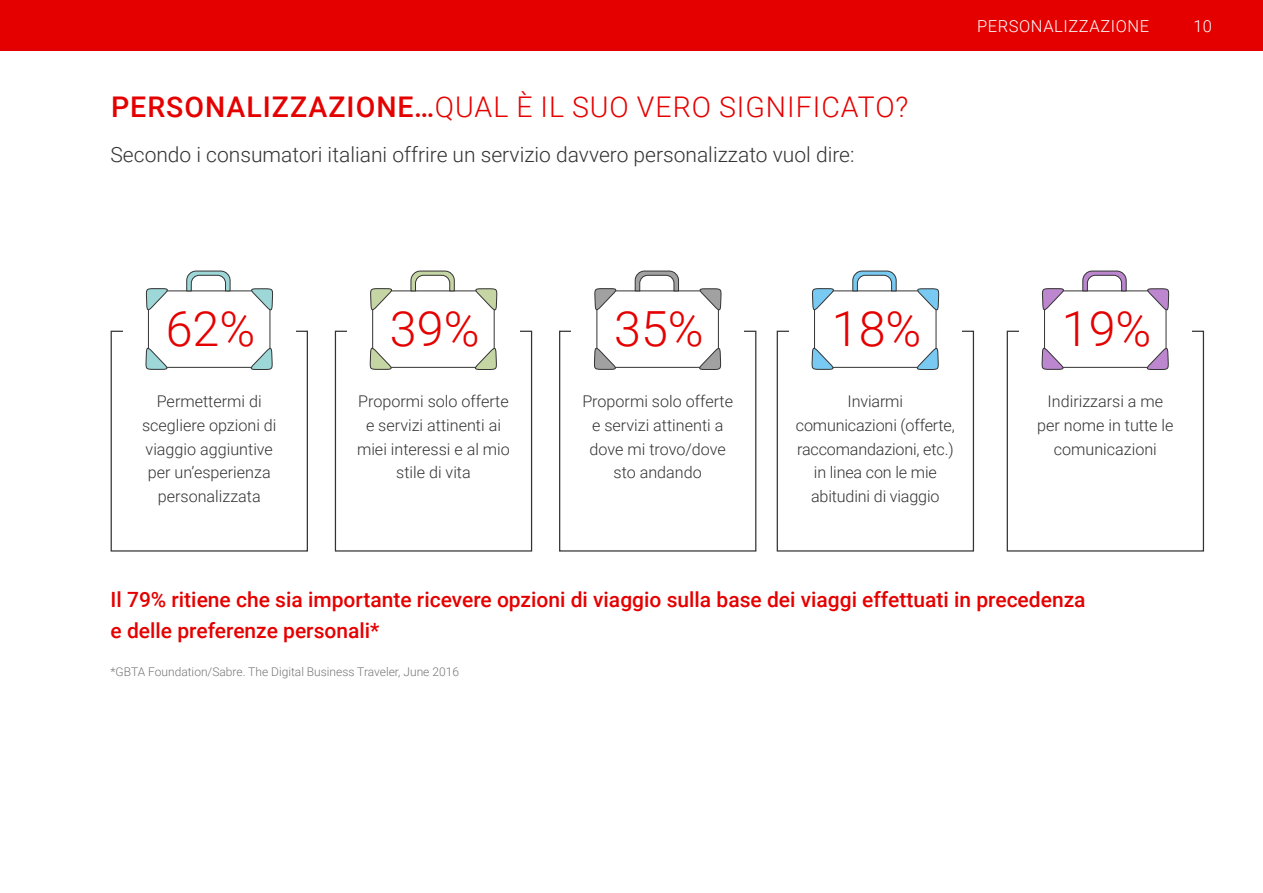
<style>
.page{position:relative;width:1263px;height:893px;background:#fff}
.page>*{position:absolute;margin:0;border:0;box-sizing:border-box;transform-origin:0 0}
.t1{font:300 48.45px "Roboto";color:#e50000}
.t2{font:300 28.5px "Roboto";letter-spacing:.035em;color:#e50000}
.t3{font:500 28.5px "Roboto";letter-spacing:.04em;color:#e50000}
.t4{font:500 21px/31.5px "Roboto";color:#e50000}
.t5{font:300 21px "Roboto";color:#333}
.t6{font:300 16.5px "Roboto";letter-spacing:.035em;color:#fff}
.t7{font:300 16.2px/23.7px "Roboto";color:#333;text-align:center}
.t8{font:300 12px "Roboto";color:#767676}
.s1{font-weight:500}
</style>
<div class="page">
<div style="left:0;top:0;width:1263px;height:51px;background:#e50000"></div>
<div style="left:111px;top:331px;width:197px;height:221px;border:1px solid #333"></div>
<div style="left:335px;top:331px;width:197px;height:221px;border:1px solid #333"></div>
<div style="left:559px;top:331px;width:197px;height:221px;border:1px solid #333"></div>
<div style="left:777px;top:331px;width:197px;height:221px;border:1px solid #333"></div>
<div style="left:123px;top:284px;width:173px;height:72px;background:#fff"></div>
<div style="left:347px;top:284px;width:173px;height:72px;background:#fff"></div>
<div style="left:571px;top:284px;width:173px;height:72px;background:#fff"></div>
<div style="left:789px;top:284px;width:173px;height:72px;background:#fff"></div>
<div style="left:148px;top:290px;width:122px;height:78px;border:1px solid #333"></div>
<svg style="left:250px;top:288px;width:24px;height:23px"></svg>
<svg style="left:186px;top:270px;width:45px;height:22px"></svg>
<svg style="left:145px;top:288px;width:24px;height:23px"></svg>
<svg style="left:250px;top:347px;width:23px;height:23px"></svg>
<svg style="left:145px;top:347px;width:23px;height:23px"></svg>
<div style="left:372px;top:290px;width:123px;height:78px;border:1px solid #333"></div>
<svg style="left:474px;top:288px;width:24px;height:23px"></svg>
<svg style="left:410px;top:270px;width:45px;height:22px"></svg>
<svg style="left:370px;top:288px;width:23px;height:23px"></svg>
<svg style="left:474px;top:347px;width:23px;height:23px"></svg>
<svg style="left:369px;top:347px;width:23px;height:23px"></svg>
<div style="left:596px;top:290px;width:123px;height:78px;border:1px solid #333"></div>
<svg style="left:699px;top:288px;width:23px;height:23px"></svg>
<svg style="left:634px;top:270px;width:45px;height:22px"></svg>
<svg style="left:594px;top:288px;width:23px;height:23px"></svg>
<svg style="left:698px;top:347px;width:24px;height:23px"></svg>
<svg style="left:594px;top:347px;width:23px;height:23px"></svg>
<div style="left:814px;top:290px;width:122px;height:78px;border:1px solid #333"></div>
<svg style="left:916px;top:288px;width:24px;height:23px"></svg>
<svg style="left:852px;top:270px;width:45px;height:22px"></svg>
<svg style="left:812px;top:288px;width:23px;height:23px"></svg>
<svg style="left:916px;top:347px;width:23px;height:23px"></svg>
<svg style="left:811px;top:347px;width:23px;height:23px"></svg>
<div style="left:1007px;top:331px;width:197px;height:221px;border:1px solid #333"></div>
<div style="left:1019px;top:284px;width:173px;height:72px;background:#fff"></div>
<div style="left:1044px;top:290px;width:122px;height:78px;border:1px solid #333"></div>
<svg style="left:1146px;top:288px;width:24px;height:23px"></svg>
<svg style="left:1082px;top:270px;width:45px;height:22px"></svg>
<svg style="left:1042px;top:288px;width:23px;height:23px"></svg>
<svg style="left:1146px;top:347px;width:23px;height:23px"></svg>
<svg style="left:1041px;top:347px;width:23px;height:23px"></svg>
<h2 class="t3" style="left:111px;top:87px;width:38px">Perso</h2>
<h2 class="t3" style="left:205px;top:87px;width:75px">nalizzazio</h2>
<h2 class="t2" style="left:376px;top:87px;width:533px"><span class="s1">ne…</span>qual è il suo vero significato?</h2>
<p class="t5" style="left:111px;top:140px;width:745px">Secondo i consumatori italiani offrire un servizio davvero personalizzato vuol dire:</p>
<p class="t6" style="left:977px;top:14px;width:174px">personalizzazione</p>
<p class="t6" style="left:1193px;top:14px;width:20px">10</p>
<h1 class="t1" style="left:166px;top:295px;width:91px">62%</h1>
<h1 class="t1" style="left:390px;top:295px;width:91px">39%</h1>
<h1 class="t1" style="left:614px;top:295px;width:91px">35%</h1>
<h1 class="t1" style="left:832px;top:295px;width:91px">18%</h1>
<p class="t7" style="left:142px;top:389px;width:136px">Permettermi di scegliere opzioni di viaggio aggiuntive per un’esperienza personalizzata</p>
<p class="t7" style="left:357px;top:389px;width:154px">Propormi solo offerte e servizi attinenti ai miei interessi e al mio stile di vita</p>
<p class="t7" style="left:582px;top:389px;width:152px">Propormi solo offerte e servizi attinenti a dove mi trovo/dove sto andando</p>
<p class="t7" style="left:796px;top:389px;width:160px">I nviarmi comunicazioni (offerte, raccomandazioni, etc.) in linea con le mie abitudini di viaggio</p>
<h1 class="t1" style="left:1062px;top:295px;width:91px">19%</h1>
<p class="t7" style="left:1037px;top:389px;width:138px">I ndirizzarsi a me per nome in tutte le comunicazioni</p>
<p class="t4" style="left:111px;top:583px;width:976px">Il 79% ritiene che sia importante ricevere opzioni di viaggio sulla base dei viaggi effettuati in precedenza e delle preferenze personali*</p>
<p class="t8" style="left:111px;top:663px;width:350px">*GBTA Foundation/Sabre. The Digital Business Traveler, June 2016</p>
</div>
